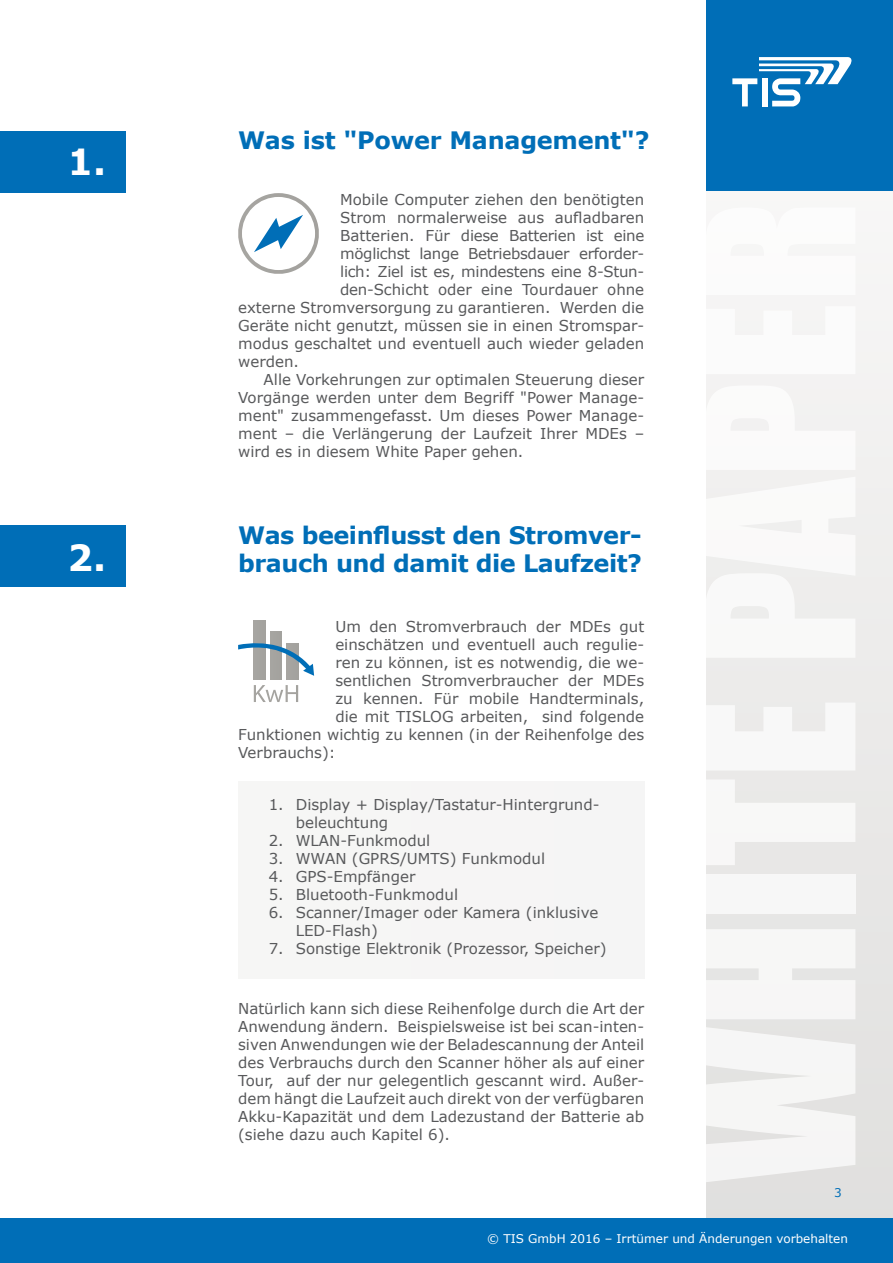
<style>
.page{position:relative;width:893px;height:1263px;background:#fff}
.page>*{position:absolute;margin:0;border:0;box-sizing:border-box;transform-origin:0 0}
.t1{font:700 36px "Verdana";color:#fff}
.t2{font:700 24px/28.8px "Verdana";letter-spacing:-.02em;color:#006eb7}
.t3{font:15px/18px "Verdana";color:#58595b}
.t4{font:15px "Verdana";letter-spacing:-.02em;color:#58595b}
.t5{font:12px "Verdana";color:#fff}
.t6{font:12px "Verdana";color:#006eb7}
</style>
<div class="page">
<div style="left:706px;top:0;width:187px;height:1263px;background:#ebebea"></div>
<div style="left:706px;top:0;width:187px;height:191px;background:#006eb7"></div>
<svg style="left:732px;top:57px;width:120px;height:49px"></svg>
<div style="left:0;top:1218px;width:893px;height:45px;background:#006eb7"></div>
<div style="left:0;top:131px;width:125px;height:62px;background:#006eb7"></div>
<div style="left:0;top:525px;width:125px;height:62px;background:#006eb7"></div>
<div style="left:238px;top:781px;width:406px;height:198px;background:#f6f5f5"></div>
<svg style="left:238px;top:193px;width:81px;height:81px"></svg>
<div style="left:287px;top:643px;width:11px;height:36px;background:#a5a3a0"></div>
<div style="left:270px;top:631px;width:12px;height:48px;background:#a5a39f"></div>
<div style="left:254px;top:621px;width:11px;height:58px;background:#a5a39f"></div>
<svg style="left:238px;top:642px;width:76px;height:34px"></svg>
<svg style="left:254px;top:685px;width:44px;height:17px"></svg>
<h1 class="t1" style="left:68px;top:136px;width:40px">1.</h1>
<h1 class="t1" style="left:68px;top:532px;width:40px">2.</h1>
<h2 class="t2" style="left:238px;top:126px;width:413px">Was ist "Power Management"?</h2>
<p class="t3" style="left:340px;top:190px;width:306px">Mobile Computer ziehen den benötigten</p>
<p class="t3" style="left:340px;top:208px;width:306px">Strom normalerweise aus aufladbaren</p>
<p class="t4" style="left:340px;top:225px;width:306px">Batterien. Für diese Batterien ist eine</p>
<p class="t4" style="left:340px;top:243px;width:306px">möglichst lange Betriebsdauer erforder-</p>
<p class="t4" style="left:340px;top:261px;width:306px">lich: Ziel ist es, mindestens eine 8-Stun-</p>
<p class="t3" style="left:340px;top:280px;width:306px">den-Schicht oder eine Tourdauer ohne</p>
<p class="t3" style="left:238px;top:298px;width:408px">externe Stromversorgung zu garantieren. Werden die</p>
<p class="t3" style="left:238px;top:316px;width:408px">Geräte nicht genutzt, müssen sie in einen Stromspar-</p>
<p class="t3" style="left:238px;top:334px;width:408px">modus geschaltet und eventuell auch wieder geladen</p>
<p class="t3" style="left:238px;top:352px;width:62px">werden.</p>
<p class="t3" style="left:264px;top:370px;width:382px">Alle Vorkehrungen zur optimalen Steuerung dieser</p>
<p class="t3" style="left:238px;top:388px;width:408px">Vorgänge werden unter dem Begriff "Power Manage-</p>
<p class="t3" style="left:238px;top:406px;width:408px">ment" zusammengefasst. Um dieses Power Manage-</p>
<p class="t3" style="left:238px;top:424px;width:408px">ment – die Verlängerung der Laufzeit Ihrer MDEs –</p>
<p class="t3" style="left:238px;top:442px;width:287px">wird es in diesem White Paper gehen.</p>
<h2 class="t2" style="left:238px;top:520px;width:405px">Was beeinflusst den Stromver&shy;brauch und damit die Laufzeit?</h2>
<p class="t3" style="left:335px;top:617px;width:310px">Um den Stromverbrauch der MDEs gut</p>
<p class="t3" style="left:335px;top:635px;width:310px">einschätzen und eventuell auch regulie-</p>
<p class="t3" style="left:335px;top:653px;width:310px">ren zu können, ist es notwendig, die we-</p>
<p class="t3" style="left:335px;top:671px;width:310px">sentlichen Stromverbraucher der MDEs</p>
<p class="t3" style="left:335px;top:689px;width:310px">zu kennen. Für mobile Handterminals,</p>
<p class="t3" style="left:335px;top:707px;width:310px">die mit TISLOG arbeiten, sind folgende</p>
<p class="t3" style="left:238px;top:725px;width:408px">Funktionen wichtig zu kennen (in der Reihenfolge des</p>
<p class="t3" style="left:238px;top:743px;width:99px">Verbrauchs):</p>
<p class="t3" style="left:296px;top:795px;width:305px;text-indent:-27px">1. Display + Display/Tastatur-Hintergrund&shy;beleuchtung</p>
<p class="t3" style="left:269px;top:831px;width:163px">2. WLAN-Funkmodul</p>
<p class="t3" style="left:269px;top:849px;width:278px">3. WWAN (GPRS/UMTS) Funkmodul</p>
<p class="t3" style="left:269px;top:867px;width:148px">4. GPS-Empfänger</p>
<p class="t3" style="left:269px;top:885px;width:191px">5. Bluetooth-Funkmodul</p>
<p class="t3" style="left:296px;top:903px;width:304px;text-indent:-27px">6. Scanner/Imager oder Kamera (inklusive<br>LED-Flash)</p>
<p class="t3" style="left:269px;top:939px;width:339px">7. Sonstige Elektronik (Prozessor, Speicher)</p>
<p class="t3" style="left:238px;top:999px;width:408px;text-align:justify">Natürlich kann sich diese Reihenfolge durch die Art der Anwendung ändern. Beispielsweise ist bei scan-inten&shy;siven Anwendungen wie der Beladescannung der Anteil des Verbrauchs durch den Scanner höher als auf einer Tour, auf der nur gelegentlich gescannt wird. Außer&shy;dem hängt die Laufzeit auch direkt von der verfügbaren Akku-Kapazität und dem Ladezustand der Batterie ab (siehe dazu auch Kapitel 6).</p>
<p class="t6" style="left:834px;top:1184px;width:9px">3</p>
<p class="t5" style="left:487px;top:1230px;width:362px">© TIS GmbH 2016 – Irrtümer und Änderungen vorbehalten</p>
</div>
